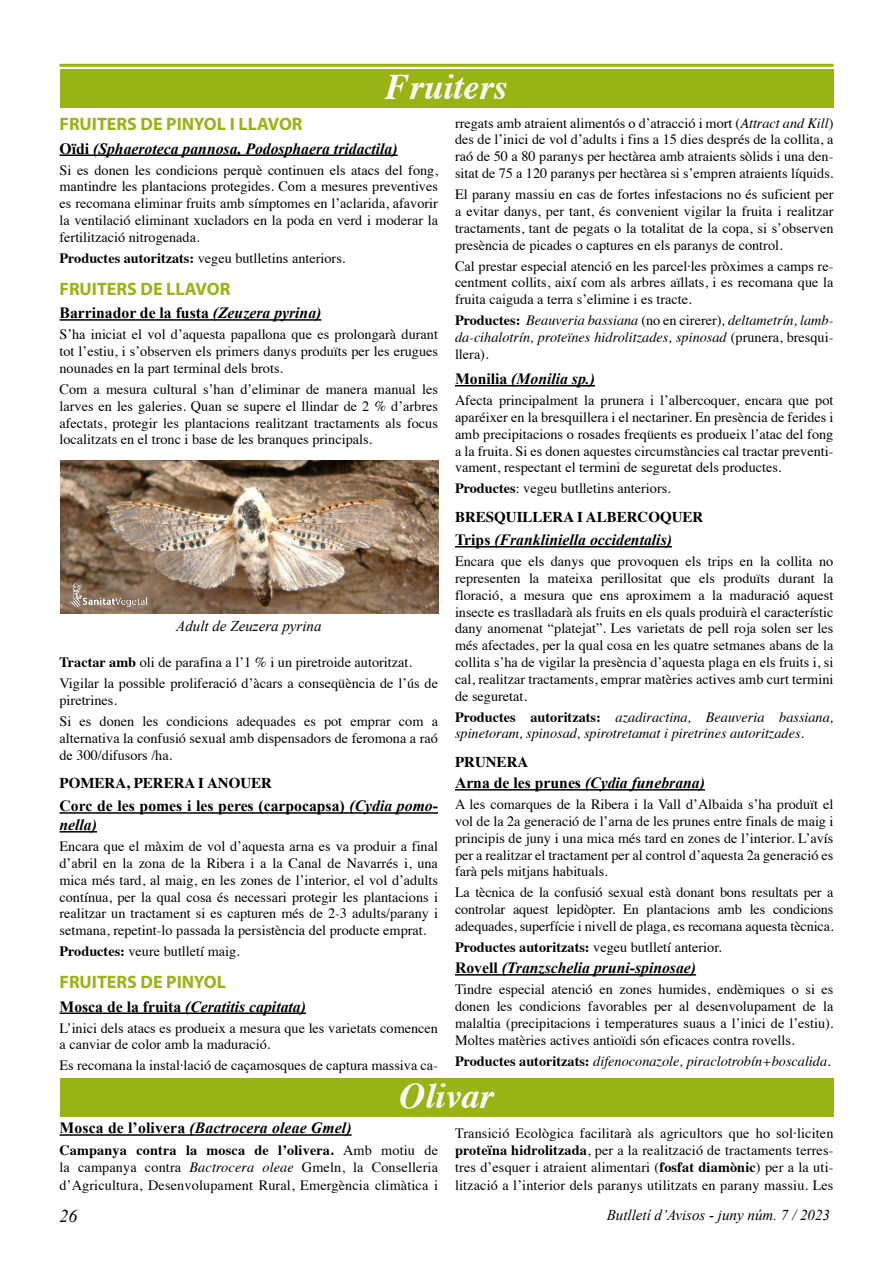
<style>
.page{position:relative;width:893px;height:1263px;background:#fff}
.page>*{position:absolute;margin:0;border:0;box-sizing:border-box;transform-origin:0 0}
.t1{font:italic 700 36px "Times";color:#fff}
.t2{font:700 18px "Myriad Pro";color:#97b314}
.t3{font:italic 18px "Times New Roman";color:#000}
.t4{font:italic 700 15.75px "Times New Roman";color:#000}
.t5{font:700 15.75px/18.9px "Times New Roman";color:#000}
.t6{font:700 15px "Times";color:#000}
.t7{font:italic 15px "Times New Roman";color:#000}
.t8{font:14.25px/16.8px "Times";color:#000;text-align:justify}
.t9{font:italic 14.25px/16.8px "Times";color:#000;text-align:justify}
.s1{font-style:italic}
.s2{font-weight:700;font-style:normal}
.s3{font-style:normal}
.s4{font-weight:700}
</style>
<div class="page">
<hr style="left:60px;top:154px;width:338px;height:2px;background:#000">
<hr style="left:60px;top:319px;width:261px;height:2px;background:#000">
<hr style="left:60px;top:812px;width:378px;height:2px;background:#000">
<hr style="left:60px;top:831px;width:37px;height:1px;background:#000">
<hr style="left:60px;top:1012px;width:246px;height:2px;background:#000">
<hr style="left:60px;top:64px;width:773px;height:3px;background:#97b314">
<div style="left:60px;top:69px;width:773px;height:38px;background:#97b314"></div>
<img style="left:61px;top:460px;width:378px;height:153px">
<hr style="left:455px;top:385px;width:140px;height:1px;background:#000">
<hr style="left:455px;top:546px;width:217px;height:1px;background:#000">
<hr style="left:455px;top:789px;width:250px;height:1px;background:#000">
<hr style="left:455px;top:974px;width:241px;height:1px;background:#000">
<div style="left:60px;top:1078px;width:773px;height:38px;background:#97b314"></div>
<hr style="left:60px;top:1134px;width:292px;height:2px;background:#000">
<img style="left:71px;top:583px;width:75px;height:23px">
<h1 class="t1" style="left:385px;top:53px;width:124px">Fruiters</h1>
<p class="t8" style="left:455px;top:113px;width:380px">rregats amb atraient alimentós o d’atracció i mort (<span class="s1">Attract and Kill</span>) des de l’inici de vol d’adults i fins a 15 dies després de la collita, a raó de 50 a 80 paranys per hectàrea amb atraients sòlids i una den&shy;sitat de 75 a 120 paranys per hectàrea si s’empren atraients líquids.</p>
<p class="t8" style="left:455px;top:185px;width:380px">El parany massiu en cas de fortes infestacions no és suficient per a evitar danys, per tant, és convenient vigilar la fruita i realitzar tractaments, tant de pegats o la totalitat de la copa, si s’observen presència de picades o captures en els paranys de control.</p>
<p class="t8" style="left:455px;top:256px;width:380px">Cal prestar especial atenció en les parcel·les pròximes a camps re&shy;centment collits, així com als arbres aïllats, i es recomana que la fruita caiguda a terra s’elimine i es tracte.</p>
<p class="t9" style="left:455px;top:311px;width:380px"><span class="s2">Productes:</span> Beauveria bassiana <span class="s3">(no en cirerer)</span>, deltametrín, lamb&shy;da-cihalotrín, proteïnes hidrolitzades, spinosad <span class="s3">(prunera, bresqui&shy;llera)</span>.</p>
<p class="t4" style="left:455px;top:370px;width:142px"><span class="s3">Monilia</span> (Monilia sp.)</p>
<p class="t8" style="left:455px;top:391px;width:380px">Afecta principalment la prunera i l’albercoquer, encara que pot aparéixer en la bresquillera i el nectariner. En presència de ferides i amb precipitacions o rosades freqüents es produeix l’atac del fong a la fruita. Si es donen aquestes circumstàncies cal tractar preventi&shy;vament, respectant el termini de seguretat dels productes.</p>
<p class="t8" style="left:455px;top:479px;width:217px"><span class="s4">Productes</span>: vegeu butlletins anteriors.</p>
<p class="t6" style="left:455px;top:503px;width:250px">BRESQUILLERA I ALBERCOQUER</p>
<p class="t4" style="left:455px;top:531px;width:218px"><span class="s3">Trips</span> (Frankliniella occidentalis)</p>
<p class="t8" style="left:455px;top:552px;width:380px">Encara que els danys que provoquen els trips en la collita no representen la mateixa perillositat que els produïts durant la floració, a mesura que ens aproximem a la maduració aquest insecte es traslladarà als fruits en els quals produirà el característic dany anomenat “platejat”. Les varietats de pell roja solen ser les més afectades, per la qual cosa en les quatre setmanes abans de la collita s’ha de vigilar la presència d’aquesta plaga en els fruits i, si cal, realitzar tractaments, emprar matèries actives amb curt termini de seguretat.</p>
<p class="t9" style="left:455px;top:707px;width:380px"><span class="s2">Productes autoritzats:</span> azadiractina, Beauveria bassiana, spinetoram, spinosad, spirotretamat i piretrines autoritzades.</p>
<p class="t6" style="left:455px;top:748px;width:75px">PRUNERA</p>
<p class="t4" style="left:455px;top:774px;width:251px"><span class="s3">Arna de les prunes</span> (Cydia funebrana)</p>
<p class="t8" style="left:455px;top:795px;width:380px">A les comarques de la Ribera i la Vall d’Albaida s’ha produït el vol de la 2a generació de l’arna de les prunes entre finals de maig i principis de juny i una mica més tard en zones de l’interior. L’avís per a realitzar el tractament per al control d’aquesta 2a generació es farà pels mitjans habituals.</p>
<p class="t8" style="left:455px;top:883px;width:380px">La tècnica de la confusió sexual està donant bons resultats per a controlar aquest lepidòpter. En plantacions amb les condicions adequades, superfície i nivell de plaga, es recomana aquesta tècnica.</p>
<p class="t8" style="left:455px;top:938px;width:268px"><span class="s4">Productes autoritzats:</span> vegeu butlletí anterior.</p>
<p class="t4" style="left:455px;top:959px;width:243px"><span class="s3">Rovell</span> (Tranzschelia pruni-spinosae)</p>
<p class="t8" style="left:455px;top:980px;width:380px">Tindre especial atenció en zones humides, endèmiques o si es donen les condicions favorables per al desenvolupament de la malaltia (precipitacions i temperatures suaus a l’inici de l’estiu).<br>Moltes matèries actives antioïdi són eficaces contra rovells.</p>
<p class="t9" style="left:455px;top:1051px;width:377px"><span class="s2">Productes autoritzats:</span> difenoconazole, piraclotrobín+boscalida.</p>
<h1 class="t1" style="left:399px;top:1062px;width:95px">Olivar</h1>
<p class="t2" style="left:60px;top:113px;width:245px">FRUITERS DE PINYOL I LLAVOR</p>
<p class="t4" style="left:60px;top:140px;width:340px"><span class="s3">Oïdi</span> (Sphaeroteca pannosa, Podosphaera tridactila)</p>
<p class="t8" style="left:60px;top:160px;width:380px">Si es donen les condicions perquè continuen els atacs del fong, mantindre les plantacions protegides. Com a mesures preventives es recomana eliminar fruits amb símptomes en l’aclarida, afavorir la ventilació eliminant xucladors en la poda en verd i moderar la fertilització nitrogenada.</p>
<p class="t8" style="left:60px;top:248px;width:287px"><span class="s4">Productes autoritzats:</span> vegeu butlletins anteriors.</p>
<p class="t2" style="left:60px;top:277px;width:172px">FRUITERS DE LLAVOR</p>
<p class="t5" style="left:60px;top:303px;width:263px">Barrinador de la fusta <span class="s1">(Zeuzera pyrina)</span></p>
<p class="t8" style="left:60px;top:325px;width:380px">S’ha iniciat el vol d’aquesta papallona que es prolongarà durant tot l’estiu, i s’observen els primers danys produïts per les erugues nounades en la part terminal dels brots.</p>
<p class="t8" style="left:60px;top:379px;width:380px">Com a mesura cultural s’han d’eliminar de manera manual les larves en les galeries. Quan se supere el llindar de 2 % d’arbres afectats, protegir les plantacions realitzant tractaments als focus localitzats en el tronc i base de les branques principals.</p>
<p class="t7" style="left:176px;top:618px;width:147px">Adult de Zeuzera pyrina</p>
<p class="t8" style="left:60px;top:650px;width:380px;line-height:21px"><span class="s4">Tractar amb</span> oli de parafina a l’1 % i un piretroide autoritzat.<br>Vigilar la possible proliferació d’àcars a conseqüència de l’ús de</p>
<p class="t8" style="left:60px;top:688px;width:380px;line-height:21px">piretrines.<br>Si es donen les condicions adequades es pot emprar com a</p>
<p class="t8" style="left:60px;top:728px;width:380px">alternativa la confusió sexual amb dispensadors de feromona a raó de 300/difusors /ha.</p>
<p class="t6" style="left:60px;top:769px;width:214px">POMERA, PERERA I ANOUER</p>
<p class="t5" style="left:60px;top:796px;width:380px">Corc de les pomes i les peres (carpocapsa) <span class="s1">(Cydia pomo&shy;nella)</span></p>
<p class="t8" style="left:60px;top:837px;width:380px">Encara que el màxim de vol d’aquesta arna es va produir a final d’abril en la zona de la Ribera i a la Canal de Navarrés i, una mica més tard, al maig, en les zones de l’interior, el vol d’adults contínua, per la qual cosa és necessari protegir les plantacions i realitzar un tractament si es capturen més de 2-3 adults/parany i setmana, repetint-lo passada la persistència del producte emprat.</p>
<p class="t8" style="left:60px;top:942px;width:182px"><span class="s4">Productes:</span> veure butlletí maig.</p>
<p class="t2" style="left:60px;top:971px;width:168px">FRUITERS DE PINYOL</p>
<p class="t4" style="left:60px;top:997px;width:248px"><span class="s3">Mosca de la fruita</span> (Ceratitis capitata)</p>
<p class="t8" style="left:60px;top:1018px;width:380px">L’inici dels atacs es produeix a mesura que les varietats comencen a canviar de color amb la maduració.</p>
<p class="t8" style="left:60px;top:1056px;width:380px">Es recomana la instal·lació de caçamosques de captura massiva ca-</p>
<p class="t4" style="left:60px;top:1119px;width:294px"><span class="s3">Mosca de l’olivera</span> (Bactrocera oleae Gmel)</p>
<p class="t8" style="left:60px;top:1140px;width:380px;line-height:17.4px"><span class="s4">Campanya contra la mosca de l’olivera.</span> Amb motiu de la campanya contra <span class="s1">Bactrocera oleae</span> Gmeln, la Conselleria d’Agricultura, Desenvolupament Rural, Emergència climàtica i</p>
<p class="t8" style="left:455px;top:1123px;width:380px;line-height:17.4px">Transició Ecològica facilitarà als agricultors que ho sol·liciten <span class="s4">proteïna hidrolitzada</span>, per a la realització de tractaments terres&shy;tres d’esquer i atraient alimentari (<span class="s4">fosfat diamònic</span>) per a la uti&shy;lització a l’interior dels paranys utilitzats en parany massiu. Les</p>
<p class="t3" style="left:60px;top:1206px;width:19px">26</p>
<p class="t7" style="left:607px;top:1206px;width:225px">Butlletí d’Avisos - juny núm. 7 / 2023</p>
</div>
